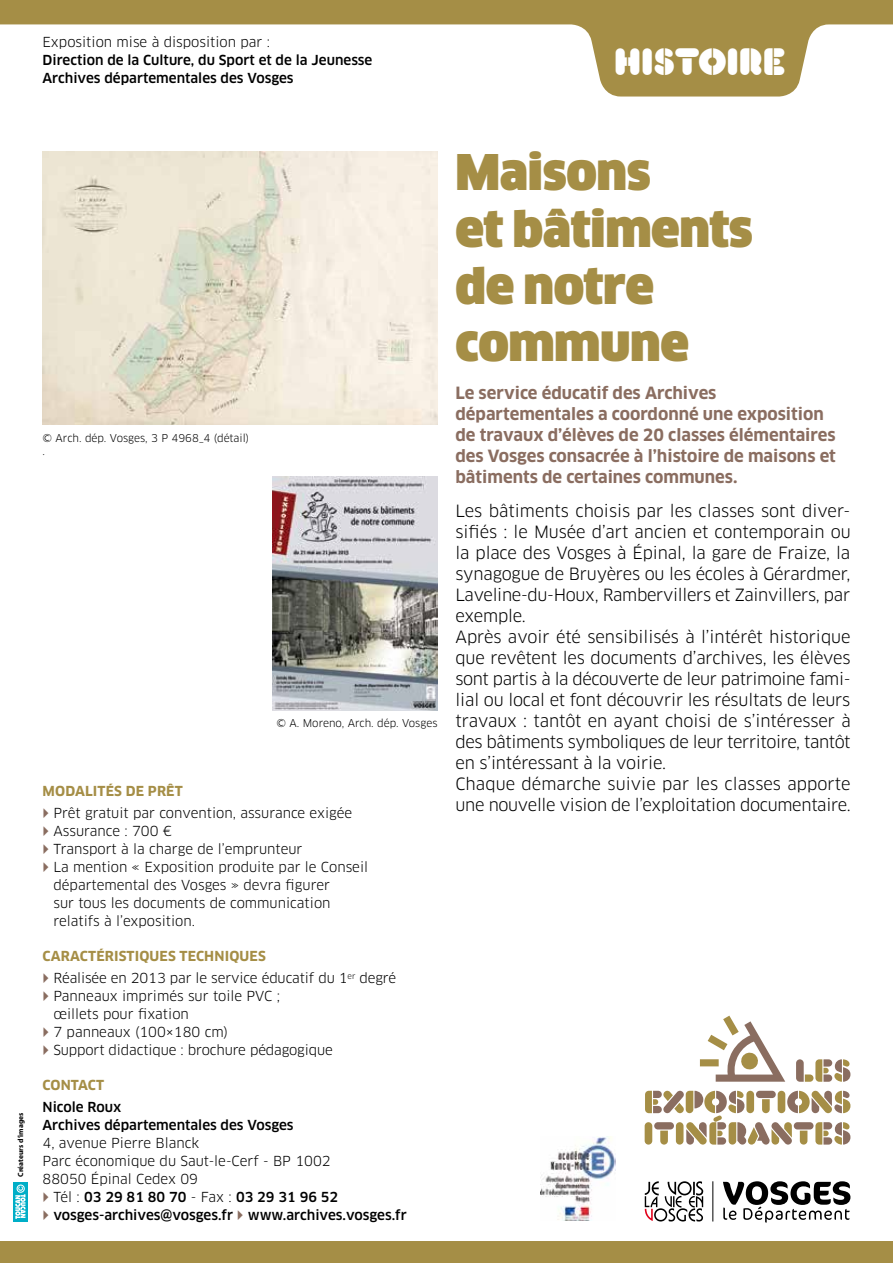
<style>
.page{position:relative;width:893px;height:1263px;background:#fff}
.page>*{position:absolute;margin:0;border:0;box-sizing:border-box;transform-origin:0 0}
.t1{font:900 48px/57px "Clan OT";letter-spacing:-.01em;color:#a58e46}
.t2{font:37.5px "Kada";color:#fff}
.t3{font:16.5px/21px "Clan OT";letter-spacing:-.01em;color:#000}
.t4{font:700 16.5px/21px "Clan OT";color:#8a6d60}
.t5{font:13.5px/18px "Clan OT";color:#000}
.t6{font:500 13.5px/18px "Clan OT";color:#000}
.t7{font:700 13.5px "Clan OT";letter-spacing:.01em;color:#a58e46}
.t8{font:10.5px/13.5px "Clan OT";color:#000}
.t9{font:700 7.5px "Myriad Pro";color:#000}
.s1{font-weight:700;color:#a58e46}
.s2{font-weight:400}
</style>
<div class="page">
<svg style="left:0;top:0;width:893px;height:97px"></svg>
<hr style="left:712px;top:1181px;width:1px;height:40px;background:#000">
<svg style="left:645px;top:1181px;width:58px;height:40px"></svg>
<svg style="left:723px;top:1181px;width:127px;height:41px"></svg>
<div style="left:0;top:1242px;width:893px;height:21px;background:#a58e46"></div>
<div style="left:700px;top:1059px;width:19px;height:7px;background:#a58e46"></div>
<svg style="left:708px;top:1016px;width:77px;height:66px"></svg>
<svg style="left:796px;top:1059px;width:54px;height:23px"></svg>
<svg style="left:645px;top:1091px;width:205px;height:53px"></svg>
<div style="left:13px;top:1182px;width:15px;height:39px;background:#00aec7"></div>
<svg style="left:15px;top:1184px;width:11px;height:35px"></svg>
<img style="left:272px;top:476px;width:165px;height:234px">
<img style="left:43px;top:151px;width:394px;height:273px">
<img style="left:541px;top:1137px;width:74px;height:83px">
<p class="t5" style="left:43px;top:33px;width:229px">Exposition mise à disposition par :</p>
<p class="t6" style="left:43px;top:51px;width:331px">Direction de la Culture, du Sport et de la Jeunesse<br>Archives départementales des Vosges</p>
<h2 class="t2" style="left:614px;top:39px;width:173px">HISTOIRE</h2>
<p class="t8" style="left:43px;top:431px;width:208px">© Arch. dép. Vosges, 3 P 4968_4 (détail) .</p>
<p class="t8" style="left:276px;top:716px;width:163px">© A. Moreno, Arch. dép. Vosges</p>
<p class="t9" style="left:16px;top:1177px;width:65px;rotate:-90deg">Créateurs d’images</p>
<p class="t7" style="left:43px;top:783px;width:142px">Modalités de prêt</p>
<p class="t5" style="left:53px;top:804px;width:316px">Prêt gratuit par convention, assurance exigée Assurance : 700 €<br>Transport à la charge de l’emprunteur<br>La mention « Exposition produite par le Conseil départemental des Vosges » devra figurer<br>sur tous les documents de communication relatifs à l’exposition.</p>
<p class="t5" style="left:53px;top:945px;width:344px;line-height:22.2px;text-indent:-11px"><span class="s1">Caractéristiques techniques<br></span>Réalisée en 2013 par le service éducatif du 1<sup>er</sup> degré</p>
<p class="t5" style="left:53px;top:987px;width:281px">Panneaux imprimés sur toile PVC ;<br>œillets pour fixation<br>7 panneaux (100×180 cm)<br>Support didactique : brochure pédagogique</p>
<p class="t7" style="left:43px;top:1077px;width:63px">Contact</p>
<p class="t6" style="left:43px;top:1098px;width:252px">Nicole Roux<br>Archives départementales des Vosges</p>
<p class="t5" style="left:43px;top:1134px;width:290px">4, avenue Pierre Blanck<br>Parc économique du Saut-le-Cerf - BP 1002<br>88050 Épinal Cedex 09</p>
<p class="t6" style="left:53px;top:1188px;width:355px"><span class="s2">Tél :</span> 03 29 81 80 70 <span class="s2">- Fax :</span> 03 29 31 96 52 vosges-archives@vosges.fr www.archives.vosges.fr</p>
<h1 class="t1" style="left:455px;top:145px;width:299px">Maisons<br>et bâtiments de notre commune</h1>
<p class="t4" style="left:455px;top:382px;width:382px">Le service éducatif des Archives départementales a coordonné une exposition de travaux d’élèves de 20 classes élémentaires des Vosges consacrée à l’histoire de maisons et bâtiments de certaines communes.</p>
<p class="t3" style="left:455px;top:500px;width:397px">Les bâtiments choisis par les classes sont diver&shy;sifiés : le Musée d’art ancien et contemporain ou la place des Vosges à Épinal, la gare de Fraize, la synagogue de Bruyères ou les écoles à Gérardmer, Laveline-du-Houx, Rambervillers et Zainvillers, par exemple.<br>Après avoir été sensibilisés à l’intérêt historique que revêtent les documents d’archives, les élèves sont partis à la découverte de leur patrimoine fami&shy;lial ou local et font découvrir les résultats de leurs travaux : tantôt en ayant choisi de s’intéresser à des bâtiments symboliques de leur territoire, tantôt en s’intéressant à la voirie.<br>Chaque démarche suivie par les classes apporte une nouvelle vision de l’exploitation documentaire.</p>
</div>
